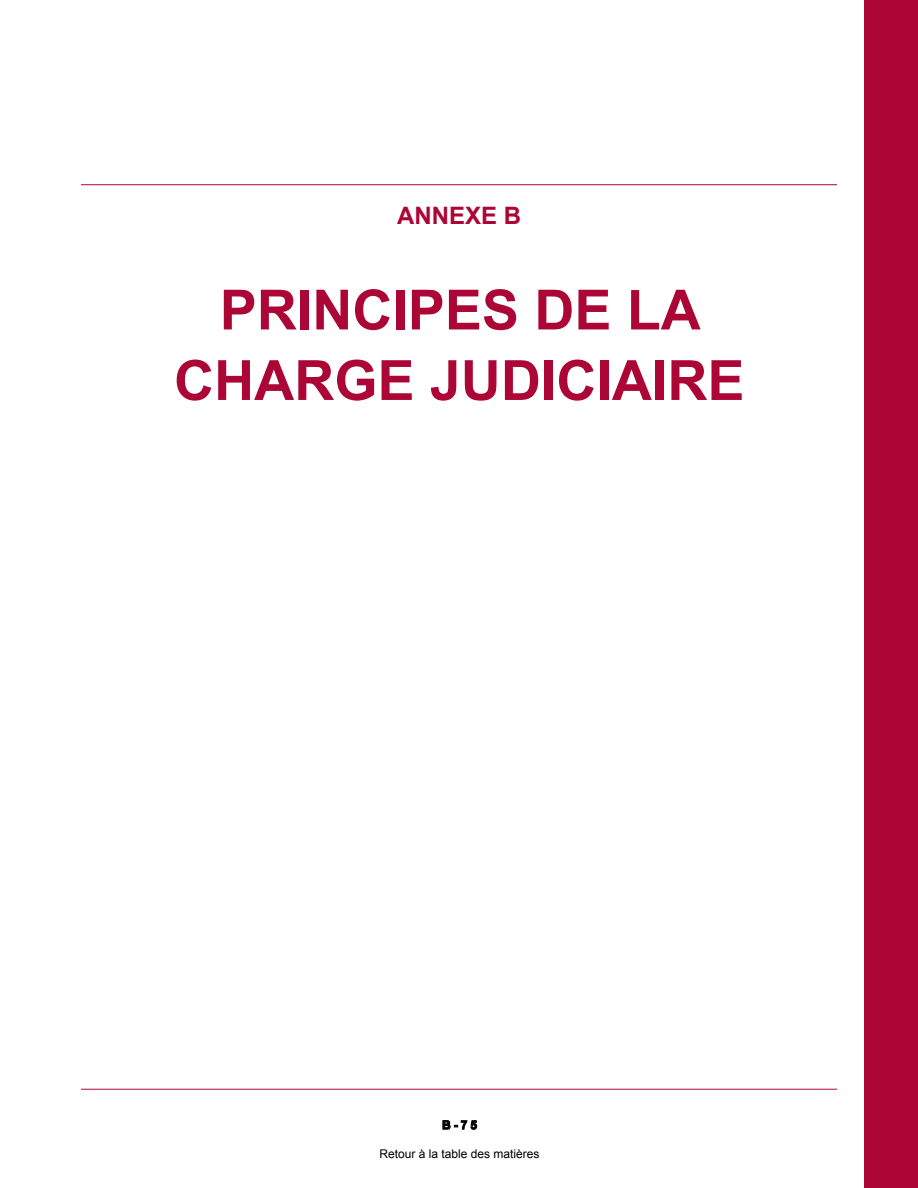
<style>
.page{position:relative;width:918px;height:1188px;background:#fff}
.page>*{position:absolute;margin:0;border:0;box-sizing:border-box;transform-origin:0 0}
.t1{font:700 55.5px/70.5px "Arial";color:#ab0635;text-align:center}
.t2{font:700 24px "Arial";color:#ab0635}
.t3{font:12px "Arial";color:#000}
.t4{font:700 12px "Arial";color:#000}
</style>
<div class="page">
<hr style="left:81px;top:1089px;width:756px;height:1px;background:#ab0635">
<svg style="left:442px;top:1120px;width:35px;height:10px"></svg>
<hr style="left:81px;top:184px;width:756px;height:1px;background:#ab0635">
<div style="left:864px;top:0;width:54px;height:1188px;background:#ab0635"></div>
<p class="t2" style="left:397px;top:203px;width:126px">ANNEXE B</p>
<p class="t1" style="left:174px;top:275px;width:572px">PRINCIPES DE LA<br>CHARGE JUDICIAIRE</p>
<p class="t4" style="left:442px;top:1118px;width:37px">B-75</p>
<p class="t3" style="left:380px;top:1148px;width:162px">Retour à la table des matières</p>
</div>
